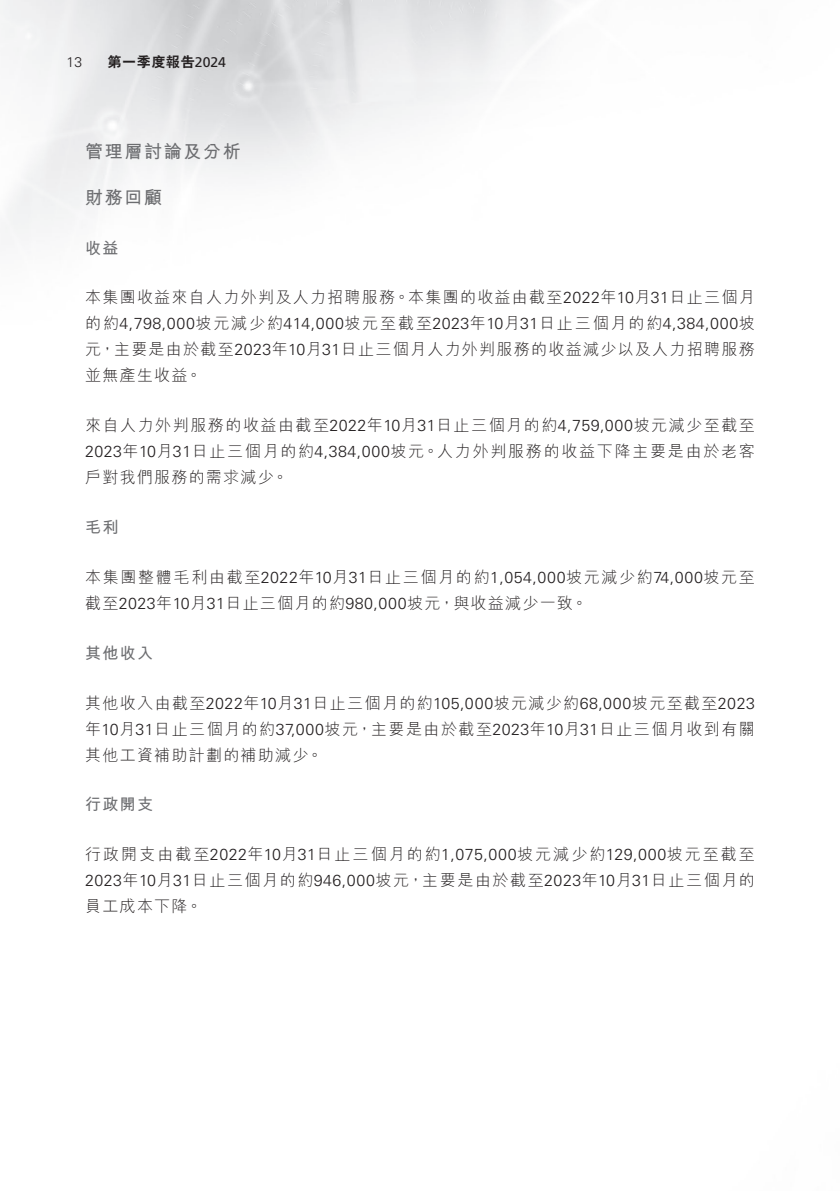
<style>
.page{position:relative;width:840px;height:1191px;background:#fff}
.page>*{position:absolute;margin:0;border:0;box-sizing:border-box;transform-origin:0 0}
.t1{font:700 18px "M Hei HK";letter-spacing:.09em;color:#6c6d70}
.t2{font:300 16px/26px "M Hei HK";letter-spacing:.085em;color:#231f20;text-align:justify}
.t3{font:300 16px/26px "M Hei HK";letter-spacing:.105em;color:#231f20}
.t4{font:300 16px "Univers LT Std";letter-spacing:.03em;color:#231f20}
.t5{font:700 16px "M Hei HK";letter-spacing:.085em;color:#6c6d70}
.t6{font:800 14px "C Hei 2 HK";letter-spacing:.05em;color:#231f20}
.t7{font:300 14px "Univers LT Std";color:#231f20}
.s1{font-family:"Frutiger LT Std";font-weight:400}
.s2{font-family:"Univers LT Std"}
.s3{font-family:"M Hei HK"}
</style>
<div class="page">
<p class="t7" style="left:67px;top:53px;width:17px">13</p>
<p class="t6" style="left:107px;top:55px;width:120px">第一季度報告<span class="s1">2024</span></p>
<p class="t1" style="left:85px;top:138px;width:157px">管理層討論及分析</p>
<p class="t1" style="left:85px;top:184px;width:78px">財務回顧</p>
<p class="t5" style="left:85px;top:236px;width:35px">收益</p>
<p class="t2" style="left:85px;top:284px;width:670px">本集團收益來自人力外判及人力招聘服務。本集團的收益由截至<span class="s2">2022</span>年<span class="s2">10</span>月<span class="s2">31</span>日止三個月</p>
<p class="t4" style="left:85px;top:314px;width:671px"><span class="s3">的約</span>4,798,000<span class="s3">坡元減少約</span>414,000<span class="s3">坡元至截至</span>2023<span class="s3">年</span>10<span class="s3">月</span>31<span class="s3">日止三個月的約</span>4,384,000<span class="s3">坡</span></p>
<p class="t2" style="left:85px;top:336px;width:670px">元，主要是由於截至<span class="s2">2023</span>年<span class="s2">10</span>月<span class="s2">31</span>日止三個月人力外判服務的收益減少以及人力招聘服務並無產生收益。</p>
<p class="t2" style="left:85px;top:412px;width:671px">來自人力外判服務的收益由截至<span class="s2">2022</span>年<span class="s2">10</span>月<span class="s2">31</span>日止三個月的約<span class="s2">4,759,000</span>坡元減少至截至<span class="s2">2023</span>年<span class="s2">10</span>月<span class="s2">31</span>日止三個月的約<span class="s2">4,384,000</span>坡元。人力外判服務的收益下降主要是由於老客戶對我們服務的需求減少。</p>
<p class="t5" style="left:85px;top:515px;width:35px">毛利</p>
<p class="t3" style="left:85px;top:564px;width:670px">本集團整體毛利由截至<span class="s2">2022</span>年<span class="s2">10</span>月<span class="s2">31</span>日止三個月的約<span class="s2">1,054,000</span>坡元減少約<span class="s2">74,000</span>坡元至截至<span class="s2">2023</span>年<span class="s2">10</span>月<span class="s2">31</span>日止三個月的約<span class="s2">980,000</span>坡元，與收益減少一致。</p>
<p class="t5" style="left:85px;top:641px;width:69px">其他收入</p>
<p class="t2" style="left:85px;top:689px;width:671px">其他收入由截至<span class="s2">2022</span>年<span class="s2">10</span>月<span class="s2">31</span>日止三個月的約<span class="s2">105,000</span>坡元減少約<span class="s2">68,000</span>坡元至截至<span class="s2">2023</span>年<span class="s2">10</span>月<span class="s2">31</span>日止三個月的約<span class="s2">37,000</span>坡元，主要是由於截至<span class="s2">2023</span>年<span class="s2">10</span>月<span class="s2">31</span>日止三個月收到有關其他工資補助計劃的補助減少。</p>
<p class="t5" style="left:85px;top:793px;width:69px">行政開支</p>
<p class="t2" style="left:85px;top:841px;width:671px">行政開支由截至<span class="s2">2022</span>年<span class="s2">10</span>月<span class="s2">31</span>日止三個月的約<span class="s2">1,075,000</span>坡元減少約<span class="s2">129,000</span>坡元至截至<span class="s2">2023</span>年<span class="s2">10</span>月<span class="s2">31</span>日止三個月的約<span class="s2">946,000</span>坡元，主要是由於截至<span class="s2">2023</span>年<span class="s2">10</span>月<span class="s2">31</span>日止三個月的員工成本下降。</p>
</div>
